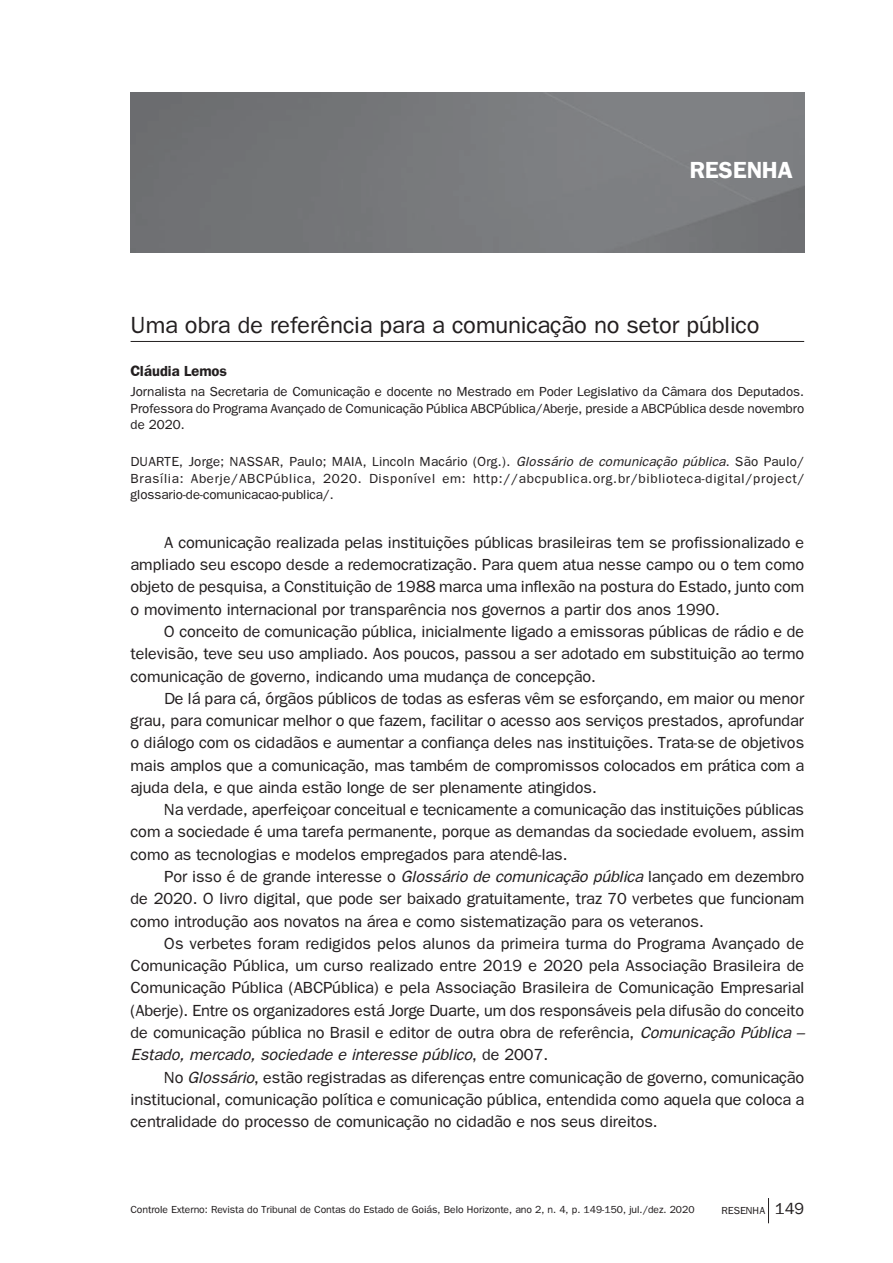
<style>
.page{position:relative;width:893px;height:1263px;background:#fff}
.page>*{position:absolute;margin:0;border:0;box-sizing:border-box;transform-origin:0 0}
.t1{font:23.7px "Frankfurt";color:#231f20}
.t2{font:700 23.7px "Frankfurt";color:#fff}
.t3{font:16.35px/22.2px "Frankfurt";color:#231f20;text-align:justify}
.t4{font:700 14.85px "Frankfurt";color:#231f20}
.t5{font:13.35px/16.4px "Frankfurt";color:#231f20;text-align:justify}
.t6{font:10.35px "Frankfurt";color:#231f20}
.s1{font-style:italic}
.s2{font-size:16.35px}
</style>
<div class="page">
<svg style="left:768px;top:1198px;width:1px;height:25px"></svg>
<hr style="left:131px;top:341px;width:673px;height:1px;background:#231f20">
<h1 class="t2" style="left:690px;top:156px;width:105px">RESENHA</h1>
<h1 class="t1" style="left:131px;top:317px;width:630px">Uma obra de referência para a comunicação no setor público</h1>
<p class="t4" style="left:131px;top:362px;width:98px">Cláudia Lemos</p>
<p class="t5" style="left:131px;top:385px;width:675px">Jornalista na Secretaria de Comunicação e docente no Mestrado em Poder Legislativo da Câmara dos Deputados.<br>Professora do Programa Avançado de Comunicação Pública ABCPública/Aberje, preside a ABCPública desde novembro de 2020.</p>
<p class="t5" style="left:131px;top:455px;width:675px">DUARTE, Jorge; NASSAR, Paulo; MAIA, Lincoln Macário (Org.). <span class="s1">Glossário de comunicação pública</span>. São Paulo/ Brasília: Aberje/ABCPública, 2020. Disponível em: http://abcpublica.org.br/biblioteca-digital/project/ glossario-de-comunicacao-publica/.</p>
<p class="t3" style="left:131px;top:533px;width:675px;text-indent:34px">A comunicação realizada pelas instituições públicas brasileiras tem se profissionalizado e ampliado seu escopo desde a redemocratização. Para quem atua nesse campo ou o tem como objeto de pesquisa, a Constituição de 1988 marca uma inflexão na postura do Estado, junto com o movimento internacional por transparência nos governos a partir dos anos 1990.</p>
<p class="t3" style="left:131px;top:622px;width:675px;text-indent:34px">O conceito de comunicação pública, inicialmente ligado a emissoras públicas de rádio e de televisão, teve seu uso ampliado. Aos poucos, passou a ser adotado em substituição ao termo comunicação de governo, indicando uma mudança de concepção.</p>
<p class="t3" style="left:131px;top:689px;width:675px;text-indent:34px">De lá para cá, órgãos públicos de todas as esferas vêm se esforçando, em maior ou menor grau, para comunicar melhor o que fazem, facilitar o acesso aos serviços prestados, aprofundar o diálogo com os cidadãos e aumentar a confiança deles nas instituições. Trata-se de objetivos mais amplos que a comunicação, mas também de compromissos colocados em prática com a ajuda dela, e que ainda estão longe de ser plenamente atingidos.</p>
<p class="t3" style="left:131px;top:800px;width:675px;text-indent:34px">Na verdade, aperfeiçoar conceitual e tecnicamente a comunicação das instituições públicas com a sociedade é uma tarefa permanente, porque as demandas da sociedade evoluem, assim como as tecnologias e modelos empregados para atendê-las.</p>
<p class="t3" style="left:131px;top:867px;width:675px;text-indent:34px">Por isso é de grande interesse o <span class="s1">Glossário de comunicação pública</span> lançado em dezembro de 2020. O livro digital, que pode ser baixado gratuitamente, traz 70 verbetes que funcionam como introdução aos novatos na área e como sistematização para os veteranos.</p>
<p class="t3" style="left:131px;top:934px;width:675px;text-indent:34px">Os verbetes foram redigidos pelos alunos da primeira turma do Programa Avançado de Comunicação Pública, um curso realizado entre 2019 e 2020 pela Associação Brasileira de Comunicação Pública (ABCPública) e pela Associação Brasileira de Comunicação Empresarial (Aberje). Entre os organizadores está Jorge Duarte, um dos responsáveis pela difusão do conceito de comunicação pública no Brasil e editor de outra obra de referência, <span class="s1">Comunicação Pública – Estado, mercado, sociedade e interesse público</span>, de 2007.</p>
<p class="t3" style="left:131px;top:1067px;width:675px;text-indent:34px">No <span class="s1">Glossário</span>, estão registradas as diferenças entre comunicação de governo, comunicação institucional, comunicação política e comunicação pública, entendida como aquela que coloca a centralidade do processo de comunicação no cidadão e nos seus direitos.</p>
<p class="t6" style="left:131px;top:1206px;width:565px">Controle Externo: Revista do Tribunal de Contas do Estado de Goiás, Belo Horizonte, ano 2, n. 4, p. 149-150, jul./dez. 2020</p>
<p class="t6" style="left:721px;top:1207px;width:84px">RESENHA <span class="s2">149</span></p>
</div>
